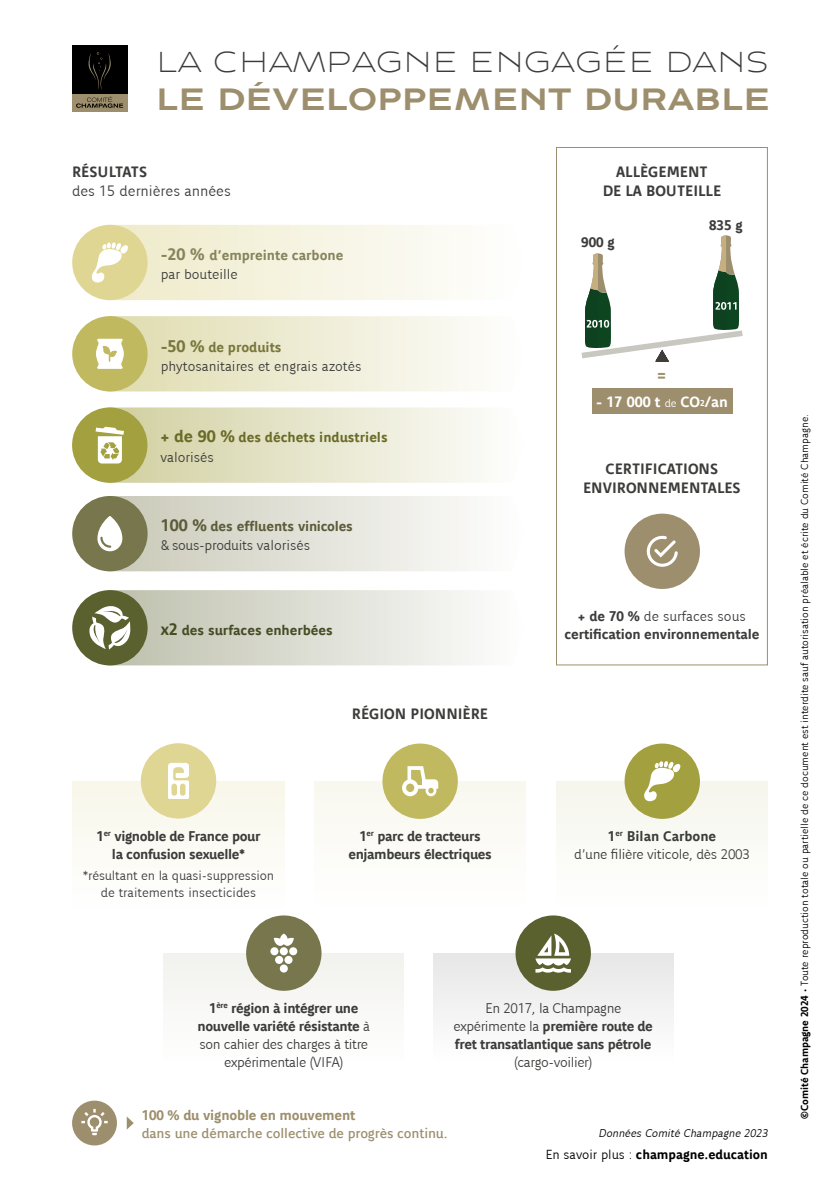
<style>
.page{position:relative;width:840px;height:1191px;background:#fff}
.page>*{position:absolute;margin:0;border:0;box-sizing:border-box;transform-origin:0 0}
.t1{font:700 32px "CIVC Title";color:#9d8f6d}
.t2{font:300 30px "CIVC Title";color:#3c3c3b;scale:.96 1}
.t3{font:700 18px "CIVC Sans";color:#9d8f6d}
.t4{font:700 16px/19.2px "CIVC Sans";color:#3c3c3b;text-align:center}
.t5{font:300 16px "CIVC Sans";color:#3c3c3b}
.t6{font:700 16px "CIVC Sans";color:#fff}
.t7{font:700 15px/18px "CIVC Sans";letter-spacing:-.025em;color:#3c3c3b;text-align:center}
.t8{font:300 15px/18px "CIVC Sans";letter-spacing:-.02em;color:#3c3c3b;text-align:center}
.t9{font:300 15px "CIVC Sans";color:#3c3c3b}
.t10{font:15px "CIVC Sans";letter-spacing:-.01em;color:#9d8f6d}
.t11{font:700 15px "CIVC Sans";color:#6a6b28}
.t12{font:700 15px "CIVC Sans";letter-spacing:-.01em;color:#9d8f6d}
.t13{font:700 15px "CIVC Sans";letter-spacing:-.01em;color:#5c5c3a}
.t14{font:700 15px "CIVC Sans";color:#86845c}
.t15{font:700 15px "CIVC Sans";color:#464c24}
.t16{font:700 15px "CIVC Sans";color:#78773d}
.t17{font:300 14px/16.8px "CIVC Sans";letter-spacing:-.01em;color:#3c3c3b;text-align:center}
.t18{font:700 14px "CIVC Sans";color:#000}
.t19{font:italic 300 12px "CIVC Sans";color:#000}
.t20{font:300 11px "CIVC Sans";color:#000}
.s1{font-size:18px}
.s2{font-weight:300;font-size:12px}
.s3{font-size:9.4px}
.s4{font-weight:300}
.s5{font-weight:700}
</style>
<div class="page">
<div style="left:72px;top:46px;width:55px;height:48px;background:#000"></div>
<div style="left:72px;top:94px;width:55px;height:17px;background:#9d8f6d"></div>
<svg style="left:88px;top:52px;width:23px;height:38px"></svg>
<svg style="left:76px;top:97px;width:47px;height:11px"></svg>
<div style="left:591px;top:388px;width:141px;height:25px;background:#9d8f6d"></div>
<div style="left:314px;top:781px;width:211px;height:129px;background:#fcfbf8"></div>
<div style="left:382px;top:743px;width:75px;height:76px;background:#c0b95f;border-radius:50%"></div>
<svg style="left:402px;top:766px;width:36px;height:30px"></svg>
<div style="left:72px;top:781px;width:212px;height:129px;background:#fcfbf5"></div>
<div style="left:141px;top:743px;width:75px;height:75px;background:#dfd693;border-radius:50%"></div>
<svg style="left:168px;top:763px;width:21px;height:36px"></svg>
<div style="left:164px;top:953px;width:239px;height:112px;background:#f9f9f7"></div>
<div style="left:246px;top:915px;width:75px;height:75px;background:#78764c;border-radius:50%"></div>
<div style="left:433px;top:953px;width:239px;height:112px;background:#f4f4f4"></div>
<div style="left:515px;top:915px;width:75px;height:75px;background:#5b602f;border-radius:50%"></div>
<div style="left:556px;top:781px;width:211px;height:129px;background:#fbfaf6"></div>
<div style="left:624px;top:743px;width:75px;height:76px;background:#a3a040;border-radius:50%"></div>
<svg style="left:644px;top:761px;width:36px;height:40px"></svg>
<div style="left:555px;top:147px;width:212px;height:518px;border:1px solid #9d8f6d"></div>
<svg style="left:581px;top:235px;width:161px;height:126px"></svg>
<div style="left:72px;top:1100px;width:45px;height:45px;background:#9d8f6d;border-radius:50%"></div>
<svg style="left:81px;top:1109px;width:27px;height:26px"></svg>
<svg style="left:127px;top:1117px;width:7px;height:12px"></svg>
<div style="left:279px;top:964px;width:9px;height:8px;background:#fff;border-radius:50%"></div>
<div style="left:275px;top:956px;width:8px;height:8px;background:#fff;border-radius:50%"></div>
<div style="left:284px;top:956px;width:8px;height:8px;background:#fff;border-radius:50%"></div>
<div style="left:270px;top:947px;width:8px;height:8px;background:#fff;border-radius:50%"></div>
<div style="left:279px;top:947px;width:9px;height:8px;background:#fff;border-radius:50%"></div>
<div style="left:289px;top:947px;width:8px;height:8px;background:#fff;border-radius:50%"></div>
<svg style="left:274px;top:933px;width:19px;height:13px"></svg>
<svg style="left:535px;top:933px;width:35px;height:39px"></svg>
<div style="left:72px;top:225px;width:75px;height:75px;background:#dfd693;border-radius:50%"></div>
<svg style="left:92px;top:225px;width:357px;height:75px"></svg>
<div style="left:72px;top:316px;width:75px;height:75px;background:#c0b95f;border-radius:50%"></div>
<svg style="left:96px;top:316px;width:379px;height:75px"></svg>
<div style="left:72px;top:407px;width:75px;height:76px;background:#a3a040;border-radius:50%"></div>
<svg style="left:95px;top:407px;width:386px;height:76px"></svg>
<div style="left:72px;top:496px;width:75px;height:75px;background:#78764c;border-radius:50%"></div>
<svg style="left:97px;top:496px;width:370px;height:75px"></svg>
<div style="left:72px;top:590px;width:75px;height:75px;background:#5b602f;border-radius:50%"></div>
<svg style="left:87px;top:590px;width:388px;height:75px"></svg>
<div style="left:624px;top:513px;width:75px;height:76px;background:#9d8f6d;border-radius:50%"></div>
<svg style="left:646px;top:536px;width:31px;height:31px"></svg>
<h2 class="t2" style="left:156px;top:44px;width:639px">LA CHAMPAGNE ENGAGÉE DANS</h2>
<h1 class="t1" style="left:156px;top:81px;width:615px">LE DÉVELOPPEMENT DURABLE</h1>
<p class="t4" style="left:72px;top:162px;width:77px">RÉSULTATS</p>
<p class="t5" style="left:72px;top:182px;width:160px">des 15 dernières années</p>
<p class="t14" style="left:161px;top:247px;width:184px"><span class="s1">-20 %</span> d’empreinte carbone</p>
<p class="t9" style="left:161px;top:266px;width:79px">par bouteille</p>
<p class="t16" style="left:161px;top:339px;width:122px"><span class="s1">-50 %</span> de produits</p>
<p class="t9" style="left:161px;top:359px;width:202px">phytosanitaires et engrais azotés</p>
<p class="t11" style="left:160px;top:429px;width:228px"><span class="s1">+ de 90 %</span> des déchets industriels</p>
<p class="t9" style="left:160px;top:449px;width:55px">valorisés</p>
<p class="t13" style="left:161px;top:518px;width:193px"><span class="s1">100 %</span> des effluents vinicoles</p>
<p class="t8" style="left:161px;top:536px;width:151px">&amp; sous-produits valorisés</p>
<p class="t15" style="left:161px;top:621px;width:173px"><span class="s1">x2</span> des surfaces enherbées</p>
<p class="t4" style="left:351px;top:704px;width:138px">RÉGION PIONNIÈRE</p>
<p class="t7" style="left:96px;top:827px;width:165px">1<sup>er</sup> vignoble de France pour la confusion sexuelle*</p>
<p class="t17" style="left:83px;top:867px;width:193px">*résultant en la quasi-suppression de traitements insecticides</p>
<p class="t7" style="left:348px;top:827px;width:145px">1<sup>er</sup> parc de tracteurs enjambeurs électriques</p>
<p class="t4" style="left:602px;top:162px;width:120px">ALLÈGEMENT<br>DE LA BOUTEILLE</p>
<p class="t7" style="left:581px;top:233px;width:35px">900 g</p>
<p class="t7" style="left:708px;top:216px;width:35px">835 g</p>
<p class="t3" style="left:656px;top:365px;width:10px">=</p>
<p class="t6" style="left:596px;top:393px;width:133px">- 17 000 t <span class="s2">de</span> CO<span class="s3">2</span>/an</p>
<p class="t4" style="left:582px;top:459px;width:159px">CERTIFICATIONS<br>ENVIRONNEMENTALES</p>
<p class="t7" style="left:564px;top:607px;width:196px">+ de 70 % <span class="s4">de surfaces sous </span>certification environnementale</p>
<p class="t8" style="left:574px;top:827px;width:177px"><span class="s5">1</span><sup>er</sup> <span class="s5">Bilan Carbone<br></span>d’une filière viticole, dès 2003</p>
<p class="t8" style="left:197px;top:999px;width:174px"><span class="s5">1</span><sup>ère</sup> <span class="s5">région à intégrer une nouvelle variété résistante</span> à son cahier des charges à titre expérimentale (VIFA)</p>
<p class="t7" style="left:453px;top:999px;width:200px"><span class="s4">En 2017, la Champagne expérimente la</span> première route de fret transatlantique sans pétrole</p>
<p class="t8" style="left:513px;top:1053px;width:80px">(cargo-voilier)</p>
<p class="t12" style="left:142px;top:1106px;width:215px">100 % du vignoble en mouvement</p>
<p class="t10" style="left:142px;top:1124px;width:307px">dans une démarche collective de progrès continu.</p>
<p class="t19" style="left:597px;top:1126px;width:173px">Données Comité Champagne 2023</p>
<p class="t18" style="left:545px;top:1146px;width:224px"><span class="s4">En savoir plus :</span> champagne.education</p>
<p class="t20" style="left:798px;top:1119px;width:706px;rotate:-90deg"><span class="s5">©Comité Champagne 2024</span> • Toute reproduction totale ou partielle de ce document est interdite sauf autorisation préalable et écrite du Comité Champagne.</p>
</div>
